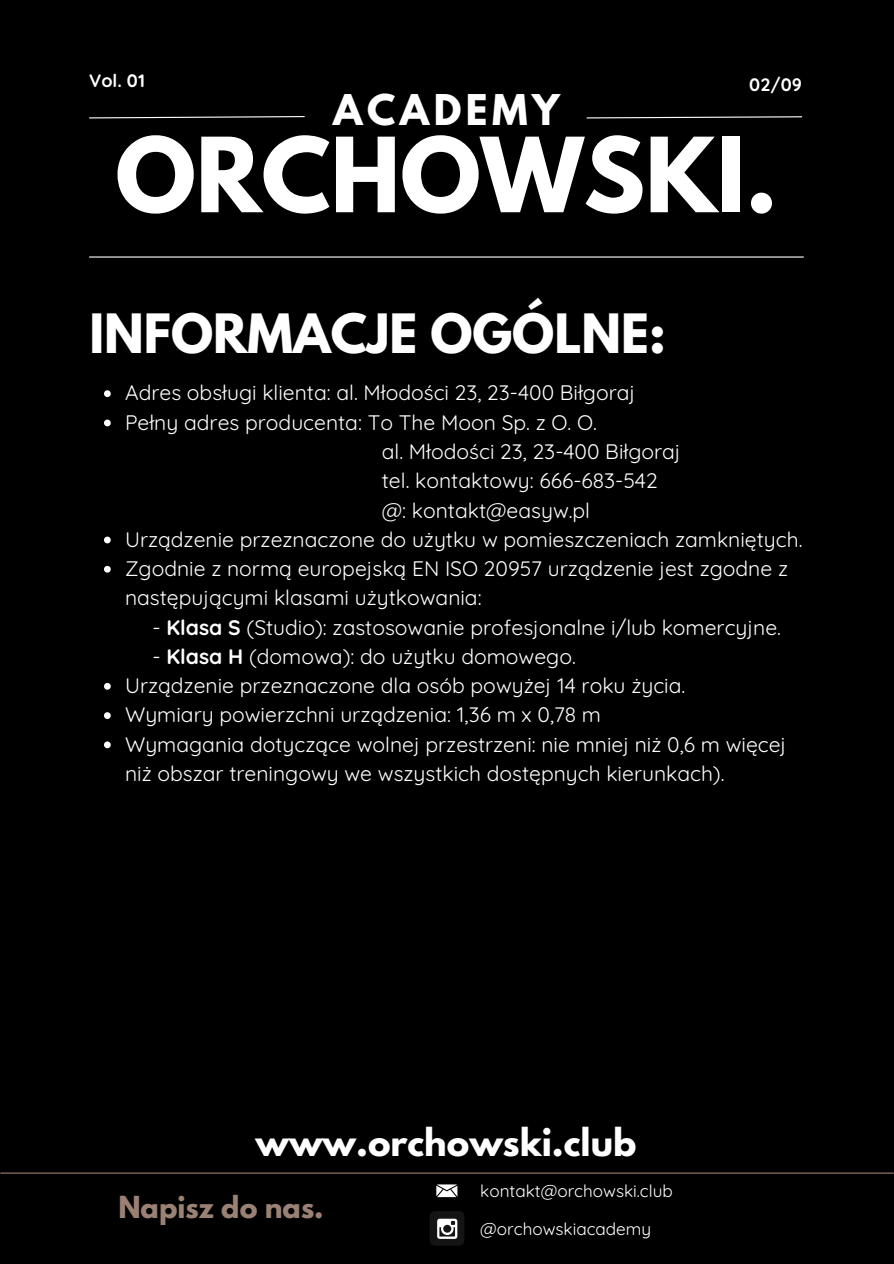
<style>
.page{position:relative;width:894px;height:1264px;background:#fff}
.page>*{position:absolute;margin:0;border:0;box-sizing:border-box;transform-origin:0 0}
.t1{font:700 91.65px "League Spartan";color:#fff}
.t2{font:700 48px "League Spartan";color:#fff}
.t3{font:700 37.5px "League Spartan";letter-spacing:.12em;color:#fff}
.t4{font:700 34.05px "League Spartan";color:#fff}
.t5{font:700 26.85px "League Spartan";color:#9a8174}
.t6{font:21px/29.2px "Quicksand";color:#fff}
.t7{font:700 18px "Quicksand";color:#fff}
.t8{font:17.1px "Quicksand";color:#fff}
.s1{font-weight:700}
</style>
<div class="page">
<div style="left:0;top:0;width:893px;height:1263px;background:#000"></div>
<svg style="left:104px;top:390px;width:7px;height:7px"></svg>
<svg style="left:104px;top:419px;width:7px;height:7px"></svg>
<svg style="left:104px;top:536px;width:7px;height:7px"></svg>
<svg style="left:104px;top:566px;width:7px;height:6px"></svg>
<svg style="left:104px;top:683px;width:7px;height:6px"></svg>
<svg style="left:104px;top:712px;width:7px;height:7px"></svg>
<svg style="left:104px;top:741px;width:7px;height:7px"></svg>
<hr style="left:89px;top:256px;width:714px;height:1px;background:#fff">
<svg style="left:89px;top:116px;width:216px;height:3px"></svg>
<svg style="left:586px;top:116px;width:217px;height:3px"></svg>
<div style="left:429px;top:1210px;width:35px;height:35px;background:#141414;border-radius:5px"></div>
<svg style="left:437px;top:1218px;width:20px;height:20px"></svg>
<svg style="left:430px;top:1173px;width:33px;height:25px"></svg>
<hr style="left:0;top:1172px;width:893px;height:1px;background:#9a8174">
<p class="t7" style="left:89px;top:69px;width:57px">Vol. 01</p>
<h6 class="t7" style="left:749px;top:73px;width:54px">02/09</h6>
<p class="t3" style="left:333px;top:92px;width:228px">ACADEMY</p>
<h6 class="t1" style="left:115px;top:130px;width:663px">ORCHOWSKI.</h6>
<p class="t2" style="left:89px;top:310px;width:577px">INFORMACJE OGÓLNE:</p>
<p class="t6" style="left:125px;top:378px;width:511px">Adres obsługi klienta: al. Młodości 23, 23-400 Biłgoraj</p>
<p class="t6" style="left:125px;top:407px;width:473px">Pełny adres producenta: To The Moon Sp. z O. O.</p>
<h3 class="t6" style="left:382px;top:436px;width:300px">al. Młodości 23, 23-400 Biłgoraj tel. kontaktowy: 666-683-542 @: kontakt@easyw.pl</h3>
<p class="t6" style="left:125px;top:524px;width:678px">Urządzenie przeznaczone do użytku w pomieszczeniach zamkniętych.</p>
<p class="t6" style="left:125px;top:553px;width:664px">Zgodnie z normą europejską EN ISO 20957 urządzenie jest zgodne z następującymi klasami użytkowania:</p>
<h1 class="t6" style="left:152px;top:612px;width:630px">- <span class="s1">Klasa S</span> (Studio): zastosowanie profesjonalne i/lub komercyjne.</h1>
<h1 class="t6" style="left:152px;top:641px;width:425px">- <span class="s1">Klasa H</span> (domowa): do użytku domowego.</h1>
<p class="t6" style="left:125px;top:670px;width:561px">Urządzenie przeznaczone dla osób powyżej 14 roku życia.</p>
<h2 class="t6" style="left:125px;top:699px;width:477px">Wymiary powierzchni urządzenia: 1,36 m x 0,78 m</h2>
<p class="t6" style="left:125px;top:729px;width:662px">Wymagania dotyczące wolnej przestrzeni: nie mniej niż 0,6 m więcej niż obszar treningowy we wszystkich dostępnych kierunkach).</p>
<h4 class="t4" style="left:255px;top:1125px;width:382px">www.orchowski.club</h4>
<p class="t5" style="left:118px;top:1193px;width:207px">Napisz do nas.</p>
<p class="t8" style="left:480px;top:1179px;width:194px">kontakt@orchowski.club</p>
<p class="t8" style="left:480px;top:1218px;width:172px">@orchowskiacademy</p>
</div>
